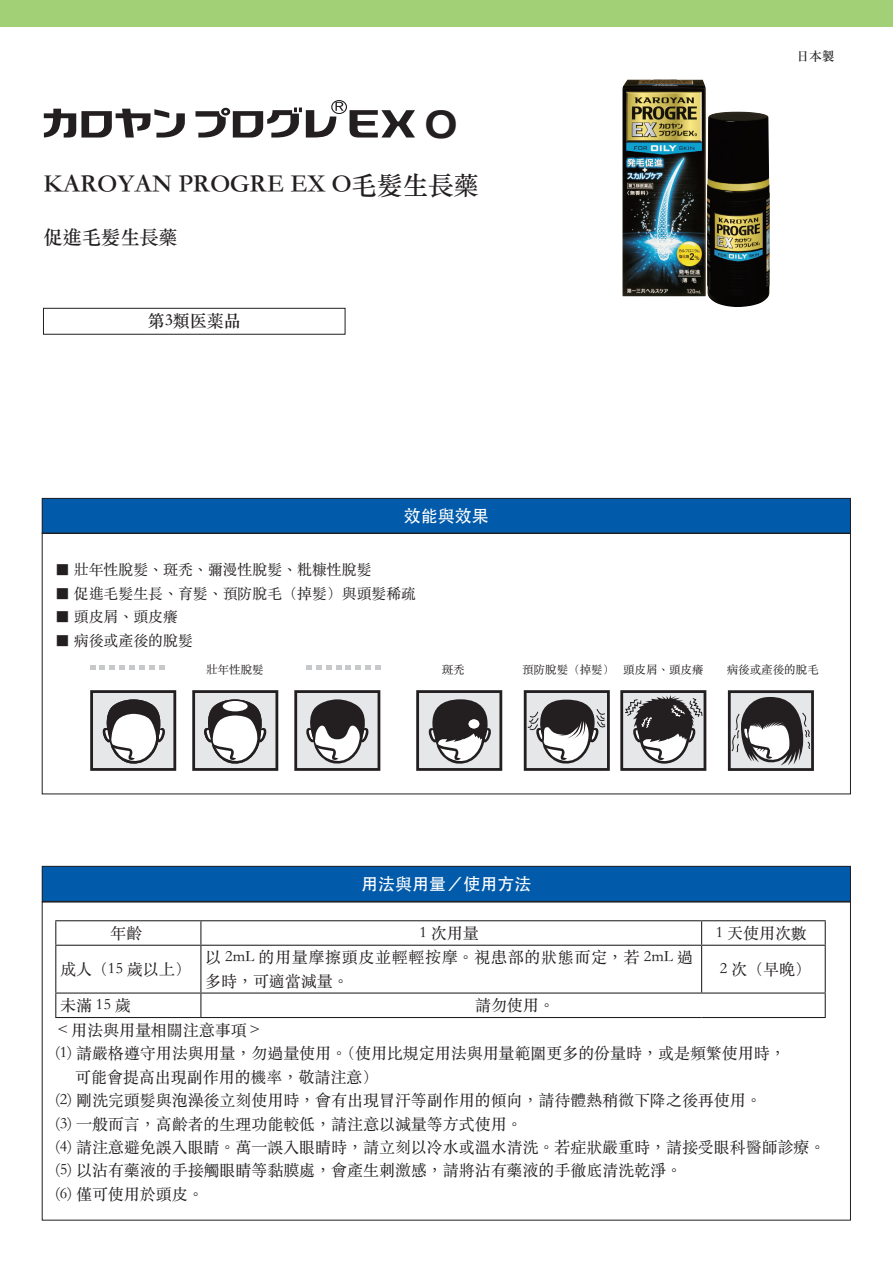
<style>
.page{position:relative;width:893px;height:1263px;background:#fff}
.page>*{position:absolute;margin:0;border:0;box-sizing:border-box;transform-origin:0 0}
.t1{font:700 38.1px "Helvetica";color:#231f20;scale:1.13 1}
.t2{font:25.5px "ST Songti TC Bold";color:#231f20}
.t3{font:19.2px "ST Songti TC Bold";color:#231f20}
.t4{font:16.95px "ST Heiti";color:#fff}
.t5{font:16.95px "ST Songti TC Bold";color:#231f20}
.t6{font:15.9px/25px "ST Songti TC Regular";color:#231f20}
.t7{font:15.9px "ST Songti TC Regular";letter-spacing:.045em;color:#231f20}
.t8{font:14.85px "ST Songti TC Regular";color:#231f20}
.t9{font:500 12.75px "Ryumin Pro";color:#231f20}
.t10{font:11.4px "ST Songti TC Regular";color:#231f20}
</style>
<div class="page">
<div style="left:42px;top:866px;width:808px;height:35px;background:#015aaa"></div>
<div style="left:42px;top:866px;width:809px;height:36px;border:1px solid #231f20"></div>
<hr style="left:55px;top:920px;width:146px;height:1px;background:#231f20">
<svg style="left:55px;top:921px;width:1px;height:24px"></svg>
<hr style="left:201px;top:920px;width:501px;height:1px;background:#231f20">
<svg style="left:200px;top:921px;width:1px;height:24px"></svg>
<hr style="left:702px;top:920px;width:124px;height:1px;background:#231f20">
<svg style="left:701px;top:921px;width:1px;height:24px"></svg>
<svg style="left:825px;top:921px;width:1px;height:24px"></svg>
<hr style="left:55px;top:945px;width:146px;height:1px;background:#231f20">
<hr style="left:55px;top:946px;width:1px;height:46px;background:#231f20">
<hr style="left:201px;top:945px;width:501px;height:1px;background:#231f20">
<hr style="left:200px;top:946px;width:1px;height:46px;background:#231f20">
<hr style="left:702px;top:945px;width:124px;height:1px;background:#231f20">
<hr style="left:701px;top:946px;width:1px;height:46px;background:#231f20">
<hr style="left:825px;top:946px;width:1px;height:46px;background:#231f20">
<hr style="left:55px;top:992px;width:146px;height:1px;background:#231f20">
<svg style="left:55px;top:993px;width:1px;height:24px"></svg>
<hr style="left:201px;top:992px;width:501px;height:1px;background:#231f20">
<svg style="left:200px;top:993px;width:1px;height:24px"></svg>
<hr style="left:702px;top:992px;width:124px;height:1px;background:#231f20">
<svg style="left:825px;top:993px;width:1px;height:24px"></svg>
<hr style="left:55px;top:1017px;width:146px;height:1px;background:#231f20">
<hr style="left:201px;top:1017px;width:501px;height:1px;background:#231f20">
<hr style="left:702px;top:1017px;width:124px;height:1px;background:#231f20">
<div style="left:42px;top:498px;width:808px;height:35px;background:#015aaa"></div>
<div style="left:42px;top:498px;width:809px;height:36px;border:1px solid #231f20"></div>
<div style="left:42px;top:533px;width:809px;height:261px;border:1px solid #231f20"></div>
<div style="left:1px;top:0;width:892px;height:26px;background:#a1d076"></div>
<div style="left:43px;top:308px;width:302px;height:27px;border:1px solid #231f20"></div>
<img style="left:622px;top:79px;width:148px;height:228px">
<svg style="left:44px;top:109px;width:141px;height:29px"></svg>
<svg style="left:195px;top:100px;width:220px;height:38px"></svg>
<div style="left:296px;top:691px;width:83px;height:78px;background:#e6e7e9"></div>
<div style="left:294px;top:690px;width:86px;height:81px;border:3px solid #231f20"></div>
<svg style="left:306px;top:699px;width:63px;height:65px"></svg>
<div style="left:92px;top:691px;width:83px;height:78px;background:#e6e7e9"></div>
<div style="left:90px;top:690px;width:86px;height:81px;border:3px solid #231f20"></div>
<svg style="left:102px;top:699px;width:63px;height:65px"></svg>
<div style="left:194px;top:691px;width:83px;height:78px;background:#e6e7e9"></div>
<div style="left:192px;top:690px;width:86px;height:81px;border:3px solid #231f20"></div>
<svg style="left:204px;top:699px;width:63px;height:65px"></svg>
<div style="left:223px;top:701px;width:25px;height:10px;background:#fff;border-radius:50%"></div>
<div style="left:418px;top:691px;width:83px;height:78px;background:#e6e7e9"></div>
<div style="left:416px;top:690px;width:86px;height:81px;border:3px solid #231f20"></div>
<svg style="left:418px;top:699px;width:73px;height:67px"></svg>
<div style="left:469px;top:719px;width:10px;height:9px;background:#fff;border-radius:50%"></div>
<div style="left:525px;top:691px;width:83px;height:78px;background:#e6e7e9"></div>
<div style="left:524px;top:690px;width:86px;height:81px;border:3px solid #231f20"></div>
<svg style="left:526px;top:700px;width:84px;height:66px"></svg>
<div style="left:622px;top:691px;width:83px;height:78px;background:#e6e7e9"></div>
<div style="left:620px;top:690px;width:86px;height:81px;border:3px solid #231f20"></div>
<svg style="left:623px;top:695px;width:80px;height:70px"></svg>
<div style="left:729px;top:692px;width:83px;height:77px;background:#e6e7e9"></div>
<div style="left:728px;top:690px;width:86px;height:81px;border:3px solid #231f20"></div>
<svg style="left:730px;top:697px;width:81px;height:68px"></svg>
<svg style="left:90px;top:665px;width:74px;height:5px"></svg>
<svg style="left:306px;top:665px;width:75px;height:5px"></svg>
<h1 class="t1" style="left:424px;top:94px;width:31px">O</h1>
<h2 class="t2" style="left:44px;top:169px;width:437px">KAROYAN PROGRE EX O毛髮生長藥</h2>
<p class="t3" style="left:44px;top:225px;width:135px">促進毛髮生長藥</p>
<p class="t5" style="left:148px;top:310px;width:95px">第3類医薬品</p>
<p class="t9" style="left:796px;top:46px;width:40px">日本製</p>
<p class="t4" style="left:404px;top:507px;width:87px">效能與效果</p>
<p class="t8" style="left:55px;top:561px;width:318px">■ 壯年性脫髮、斑禿、彌漫性脫髮、粃糠性脫髮</p>
<p class="t8" style="left:55px;top:584px;width:362px">■ 促進毛髮生長、育髮、預防脫毛（掉髮）與頭髮稀疏</p>
<p class="t8" style="left:55px;top:607px;width:124px">■ 頭皮屑、頭皮癢</p>
<p class="t8" style="left:55px;top:631px;width:139px">■ 病後或產後的脫髮</p>
<p class="t10" style="left:206px;top:662px;width:59px">壯年性脫髮</p>
<p class="t10" style="left:442px;top:662px;width:25px">斑禿</p>
<p class="t10" style="left:522px;top:662px;width:94px">預防脫髮（掉髮）</p>
<p class="t10" style="left:623px;top:662px;width:82px">頭皮屑︑頭皮癢</p>
<p class="t10" style="left:727px;top:662px;width:94px">病後或產後的脫毛</p>
<p class="t6" style="left:110px;top:920px;width:33px">年齡</p>
<p class="t4" style="left:361px;top:875px;width:172px">用法與用量／使用方法</p>
<p class="t6" style="left:419px;top:920px;width:61px">1 次用量</p>
<p class="t6" style="left:716px;top:920px;width:93px">1 天使用次數</p>
<p class="t7" style="left:205px;top:947px;width:489px">以 2mL 的用量摩擦頭皮並輕輕按摩。視患部的狀態而定，若 2mL 過</p>
<p class="t6" style="left:60px;top:956px;width:132px">成人（15 歲以上）</p>
<p class="t6" style="left:720px;top:956px;width:93px">2 次（早晚(</p>
<p class="t6" style="left:205px;top:967px;width:145px">多時，可適當減量。</p>
<p class="t6" style="left:475px;top:992px;width:81px">請勿使用。</p>
<p class="t6" style="left:55px;top:992px;width:209px;text-indent:5px">未滿 15 歲<br>＜用法與用量相關注意事項&lt;</p>
<p class="t6" style="left:55px;top:1040px;width:732px">1( ) 請嚴格遵守用法與用量，勿過量使用。（使用比規定用法與用量範圍更多的份量時，或是頻繁使用時，</p>
<p class="t6" style="left:75px;top:1064px;width:304px">可能會提高出現副作用的機率，敬請注意(</p>
<p class="t6" style="left:55px;top:1087px;width:708px">2( ) 剛洗完頭髮與泡澡後立刻使用時，會有出現冒汗等副作用的傾向，請待體熱稍微下降之後再使用。</p>
<p class="t6" style="left:55px;top:1110px;width:469px">3( ) 一般而言，高齡者的生理功能較低，請注意以減量等方式使用。</p>
<p class="t6" style="left:55px;top:1134px;width:772px">4( ) 請注意避免誤入眼睛。萬一誤入眼睛時，請立刻以冷水或溫水清洗。若症狀嚴重時，請接受眼科醫師診療。</p>
<p class="t6" style="left:55px;top:1157px;width:628px">5( ) 以沾有藥液的手接觸眼睛等黏膜處，會產生刺激感，請將沾有藥液的手徹底清洗乾淨。</p>
<p class="t6" style="left:55px;top:1181px;width:150px">6( ) 僅可使用於頭皮。</p>
</div>
